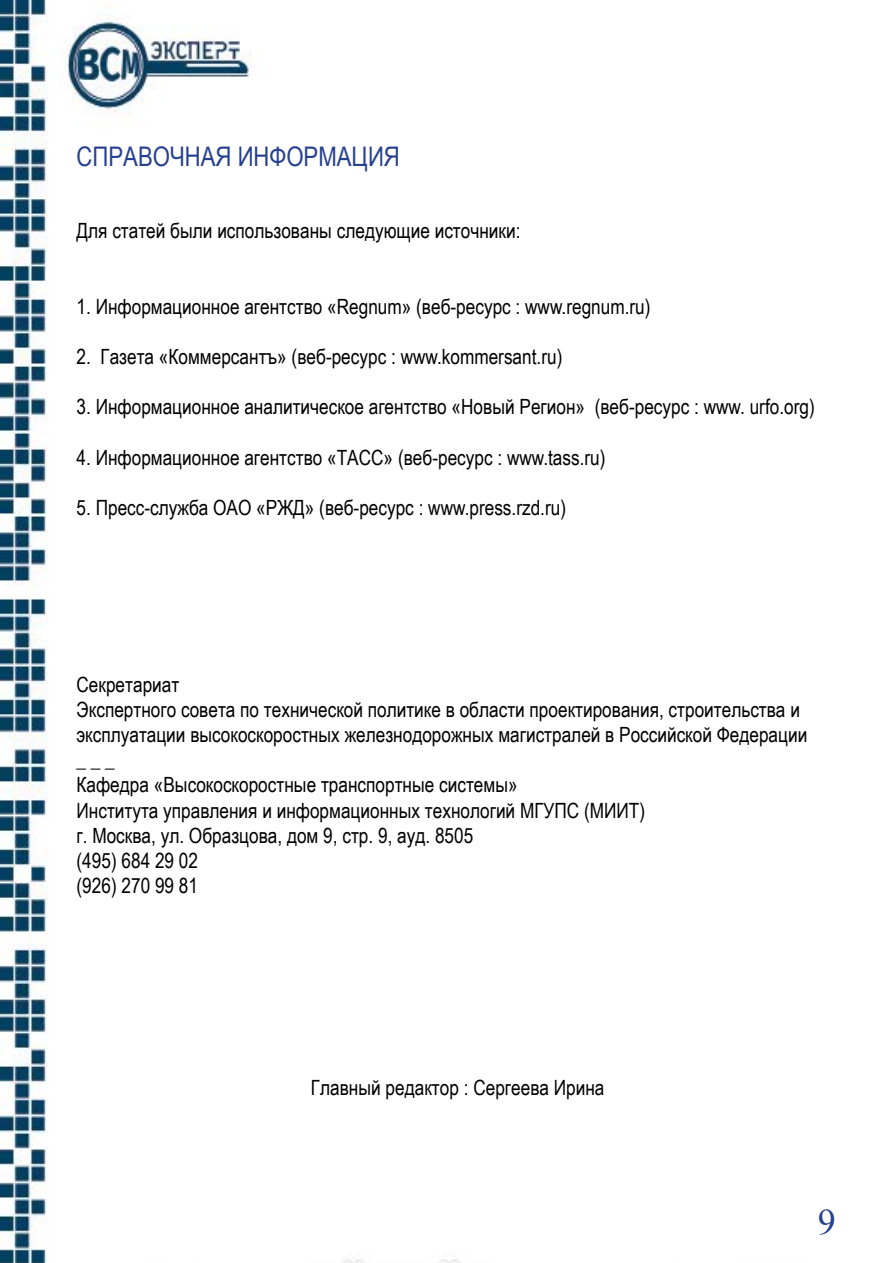
<style>
.page{position:relative;width:893px;height:1263px;background:#fff}
.page>*{position:absolute;margin:0;border:0;box-sizing:border-box;transform-origin:0 0}
.t1{font:36px "Times New Roman";color:#25408f}
.t2{font:27px "Arial Narrow";color:#25408f}
.t3{font:21px/25.2px "Arial Narrow";color:#000}
</style>
<div class="page">
<img style="left:0;top:0;width:461px;height:1263px">
<p class="t2" style="left:77px;top:137px;width:325px">СПРАВОЧНАЯ ИНФОРМАЦИЯ</p>
<p class="t3" style="left:77px;top:217px;width:445px">Для статей были использованы следующие источники:</p>
<p class="t3" style="left:77px;top:293px;width:575px">1. Информационное агентство «Regnum» (веб-ресурс : www.regnum.ru)</p>
<p class="t3" style="left:77px;top:343px;width:487px">2. Газета «Коммерсантъ» (веб-ресурс : www.kommersant.ru)</p>
<p class="t3" style="left:77px;top:394px;width:740px">3. Информационное аналитическое агентство «Новый Регион» (веб-ресурс : www. urfo.org)</p>
<p class="t3" style="left:77px;top:444px;width:530px">4. Информационное агентство «ТАСС» (веб-ресурс : www.tass.ru)</p>
<p class="t3" style="left:77px;top:494px;width:491px">5. Пресс-служба ОАО «РЖД» (веб-ресурс : www.press.rzd.ru)</p>
<p class="t3" style="left:77px;top:671px;width:732px">Секретариат<br>Экспертного совета по технической политике в области проектирования, строительства и эксплуатации высокоскоростных железнодорожных магистралей в Российской Федерации _ _ _<br>Кафедра «Высокоскоростные транспортные системы»<br>Института управления и информационных технологий МГУПС (МИИТ)<br>г. Москва, ул. Образцова, дом 9, стр. 9, ауд. 8505<br>(495) 684 29 02<br>(926) 270 99 81</p>
<p class="t3" style="left:311px;top:1074px;width:295px">Главный редактор : Сергеева Ирина</p>
<h1 class="t1" style="left:818px;top:1198px;width:19px">9</h1>
</div>
